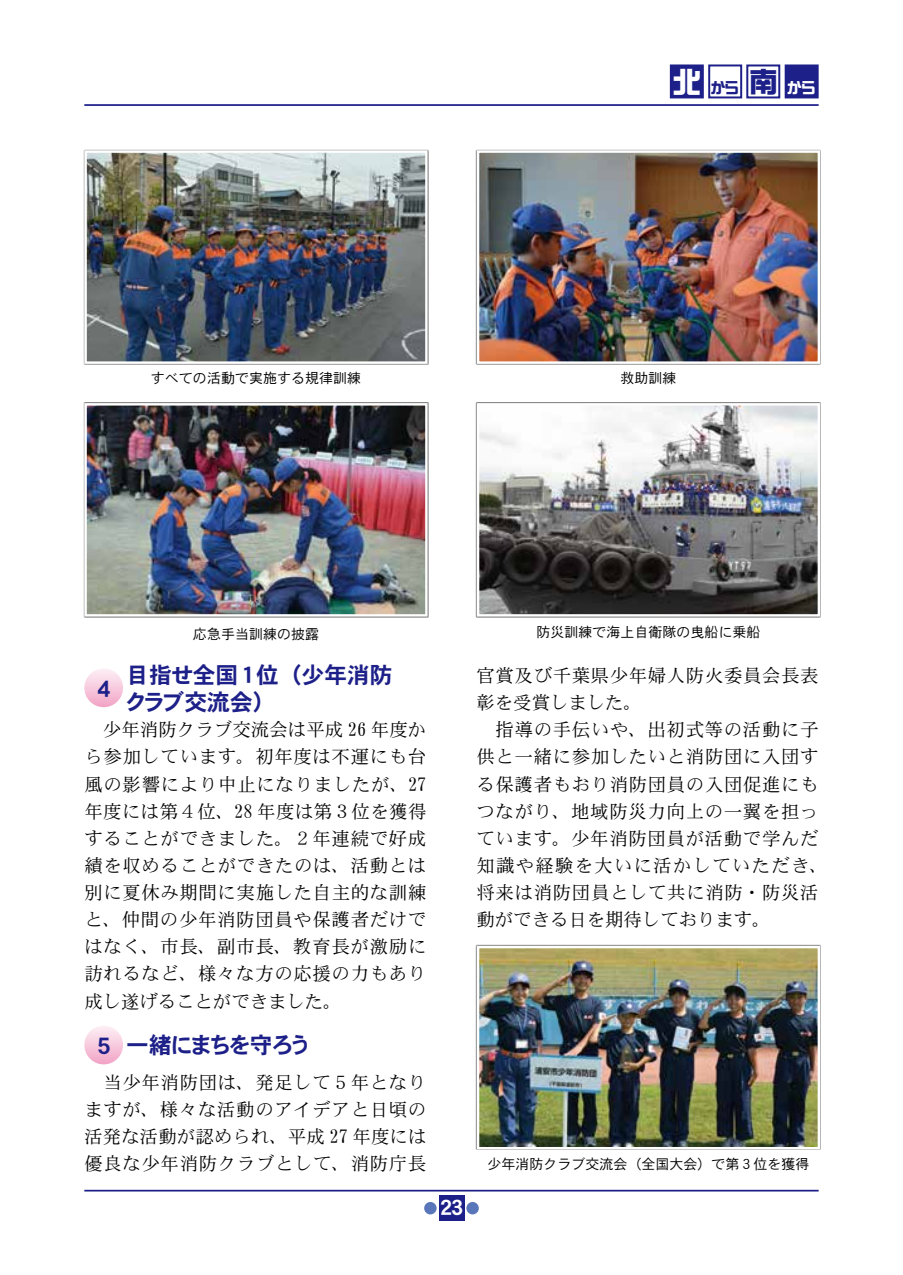
<style>
.page{position:relative;width:903px;height:1275px;background:#fff}
.page>*{position:absolute;margin:0;border:0;box-sizing:border-box;transform-origin:0 0}
.t1{font:22.75px/26.2px "DFHS Gothic W7 WING RKSJ H";color:#1d2088}
.t2{font:21px "DFHS Gothic W7 WING RKSJ H";color:#fff}
.t3{font:18.38px/27.1px "DFHS Mincho W3 WIN RKSJ H";letter-spacing:.04em;color:#000;text-align:justify}
.t4{font:15.05px "DF So Gei W9 WING RKSJ H";color:#1d2088}
.t5{font:14px "DFHS Gothic W3 WIN RKSJ H";color:#000}
.s1{font-size:28.7px;color:#fff}
.s2{font-size:28.7px}
.s3{color:#fff}
</style>
<div class="page">
<hr style="left:84px;top:1190px;width:735px;height:1px;background:#1d2088">
<div style="left:439px;top:1196px;width:25px;height:25px;background:#1d2088"></div>
<div style="left:466px;top:1202px;width:13px;height:12px;background:#5976ba;border-radius:50%"></div>
<div style="left:424px;top:1202px;width:13px;height:12px;background:#5976ba;border-radius:50%"></div>
<hr style="left:84px;top:104px;width:735px;height:2px;background:#1d2088">
<div style="left:670px;top:64px;width:34px;height:34px;background:#1d2088;border:2px solid #1d2088"></div>
<div style="left:708px;top:64px;width:34px;height:34px;background:#fff;border:2px solid #1d2088"></div>
<div style="left:746px;top:64px;width:34px;height:34px;background:#fff;border:2px solid #1d2088"></div>
<div style="left:785px;top:64px;width:34px;height:34px;background:#1d2088;border:2px solid #1d2088"></div>
<div style="left:84px;top:1026px;width:39px;height:38px;background:linear-gradient(to bottom,#fdf0f6,#f2a7c8);border-radius:19px"></div>
<img style="left:480px;top:153px;width:337px;height:208px">
<div style="left:477px;top:150px;width:343px;height:214px;border:2px solid #fff"></div>
<img style="left:480px;top:406px;width:337px;height:208px">
<div style="left:477px;top:403px;width:343px;height:214px;border:2px solid #fff"></div>
<img style="left:480px;top:949px;width:337px;height:197px">
<div style="left:477px;top:946px;width:343px;height:203px;border:2px solid #fff"></div>
<img style="left:87px;top:153px;width:338px;height:208px">
<div style="left:84px;top:150px;width:344px;height:214px;border:2px solid #fff"></div>
<img style="left:87px;top:406px;width:338px;height:208px">
<div style="left:84px;top:403px;width:344px;height:214px;border:2px solid #fff"></div>
<div style="left:84px;top:668px;width:39px;height:39px;background:linear-gradient(to bottom,#fdf2f7,#f2a5c6);border-radius:19px"></div>
<p class="t4" style="left:672px;top:80px;width:144px"><span class="s1">北</span>から<span class="s2">南</span><span class="s3">から</span></p>
<p class="t5" style="left:151px;top:371px;width:211px">すべての活動で実施する規律訓練</p>
<p class="t5" style="left:620px;top:371px;width:57px">救助訓練</p>
<p class="t1" style="left:98px;top:676px;width:15px">４</p>
<p class="t5" style="left:193px;top:627px;width:127px">応急手当訓練の披露</p>
<p class="t1" style="left:126px;top:663px;width:268px">目指せ全国１位（少年消防クラブ交流会）</p>
<p class="t3" style="left:84px;top:717px;width:344px">　少年消防クラブ交流会は平成 26 年度から参加しています。初年度は不運にも台風の影響により中止になりましたが、27年度には第４位、28 年度は第３位を獲得することができました。２年連続で好成績を収めることができたのは、活動とは別に夏休み期間に実施した自主的な訓練と、仲間の少年消防団員や保護者だけではなく、市長、副市長、教育長が激励に訪れるなど、様々な方の応援の力もあり成し遂げることができました。</p>
<p class="t1" style="left:98px;top:1032px;width:212px">５ 一緒にまちを守ろう</p>
<p class="t3" style="left:84px;top:1069px;width:344px">　当少年消防団は、発足して５年となりますが、様々な活動のアイデアと日頃の活発な活動が認められ、平成 27 年度には優良な少年消防クラブとして、消防庁長</p>
<p class="t5" style="left:536px;top:625px;width:225px">防災訓練で海上自衛隊の曳船に乗船</p>
<p class="t3" style="left:476px;top:662px;width:353px;text-align:left">官賞及び千葉県少年婦人防火委員会長表彰を受賞しました。<br>　指導の手伝いや、出初式等の活動に子供と一緒に参加したいと消防団に入団する保護者もおり消防団員の入団促進にもつながり、地域防災力向上の一翼を担っています。少年消防団員が活動で学んだ知識や経験を大いに活かしていただき、将来は消防団員として共に消防・防災活動ができる日を期待しております。</p>
<p class="t2" style="left:440px;top:1197px;width:24px">23</p>
<p class="t5" style="left:487px;top:1157px;width:323px">少年消防クラブ交流会（全国大会）で第３位を獲得</p>
</div>
